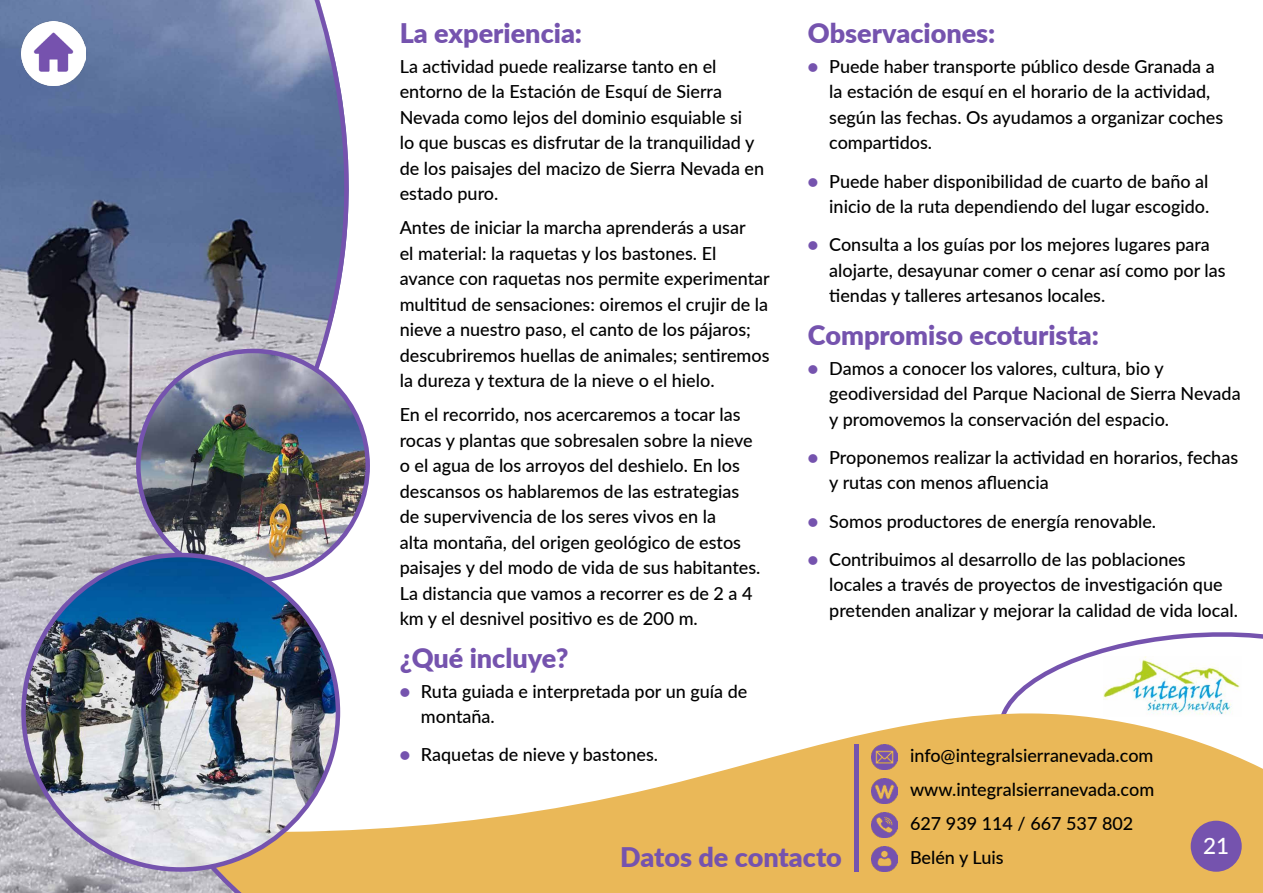
<style>
.page{position:relative;width:1263px;height:893px;background:#fff}
.page>*{position:absolute;margin:0;border:0;box-sizing:border-box;transform-origin:0 0}
.t1{font:900 27px "Lato";color:#7553ae}
.t2{font:500 22.5px "Lato";color:#fff}
.t3{font:500 18px/25.5px "Lato";color:#000}
.s1{font-weight:900;color:#7553ae}
</style>
<div class="page">
<svg style="left:1002px;top:632px;width:261px;height:80px"></svg>
<svg style="left:365px;top:712px;width:898px;height:181px;fill:#eab858"></svg>
<div style="left:1191px;top:821px;width:51px;height:51px;background:#7553ae;border-radius:50%"></div>
<hr style="left:855px;top:744px;width:4px;height:128px;background:#7553ae">
<img style="left:0;top:0;width:151px;height:893px">
<svg style="left:151px;top:0;width:214px;height:893px"></svg>
<img style="left:138px;top:351px;width:230px;height:229px;border-radius:115px">
<img style="left:24px;top:555px;width:314px;height:314px;border-radius:157px">
<img style="left:872px;top:744px;width:25px;height:26px">
<img style="left:872px;top:778px;width:25px;height:26px">
<img style="left:872px;top:812px;width:25px;height:26px">
<img style="left:872px;top:846px;width:25px;height:26px">
<img style="left:1103px;top:657px;width:139px;height:59px">
<img style="left:21px;top:21px;width:64px;height:64px">
<h3 class="t1" style="left:400px;top:13px;width:184px">La experiencia:</h3>
<p class="t3" style="left:400px;top:53px;width:366px">La actividad puede realizarse tanto en el entorno de la Estación de Esquí de Sierra Nevada como lejos del dominio esquiable si<br>lo que buscas es disfrutar de la tranquilidad y de los paisajes del macizo de Sierra Nevada en estado puro.</p>
<p class="t3" style="left:400px;top:214px;width:372px">Antes de iniciar la marcha aprenderás a usar<br>el material: la raquetas y los bastones. El avance con raquetas nos permite experimentar multitud de sensaciones: oiremos el crujir de la nieve a nuestro paso, el canto de los pájaros; descubriremos huellas de animales; sentiremos la dureza y textura de la nieve o el hielo.</p>
<p class="t3" style="left:400px;top:401px;width:362px">En el recorrido, nos acercaremos a tocar las rocas y plantas que sobresalen sobre la nieve o el agua de los arroyos del deshielo. En los descansos os hablaremos de las estrategias de supervivencia de los seres vivos en la<br>alta montaña, del origen geológico de estos paisajes y del modo de vida de sus habitantes.<br>La distancia que vamos a recorrer es de 2 a 4 km y el desnivel positivo es de 200 m.</p>
<h3 class="t1" style="left:400px;top:638px;width:170px">¿Qué incluye?</h3>
<p class="t3" style="left:421px;top:677px;width:328px;text-indent:-21px"><span class="s1">•</span> Ruta guiada e interpretada por un guía de montaña.</p>
<p class="t3" style="left:400px;top:741px;width:260px"><span class="s1">•</span> Raquetas de nieve y bastones.</p>
<h3 class="t1" style="left:808px;top:13px;width:189px">Observaciones:</h3>
<p class="t3" style="left:829px;top:53px;width:396px;text-indent:-21px"><span class="s1">•</span> Puede haber transporte público desde Granada a la estación de esquí en el horario de la actividad, según las fechas. Os ayudamos a organizar coches compartidos.</p>
<p class="t3" style="left:808px;top:167px;width:403px;text-align:right"><span class="s1">•</span> Puede haber disponibilidad de cuarto de baño al inicio de la ruta dependiendo del lugar escogido.</p>
<p class="t3" style="left:829px;top:231px;width:398px;text-indent:-21px"><span class="s1">•</span> Consulta a los guías por los mejores lugares para alojarte, desayunar comer o cenar así como por las tiendas y talleres artesanos locales.</p>
<h3 class="t1" style="left:808px;top:315px;width:293px">Compromiso ecoturista:</h3>
<p class="t3" style="left:829px;top:354px;width:413px;text-indent:-21px"><span class="s1">•</span> Damos a conocer los valores, cultura, bio y geodiversidad del Parque Nacional de Sierra Nevada y promovemos la conservación del espacio.</p>
<p class="t3" style="left:829px;top:444px;width:410px;text-indent:-21px"><span class="s1">•</span> Proponemos realizar la actividad en horarios, fechas y rutas con menos afluencia</p>
<p class="t3" style="left:808px;top:507px;width:350px"><span class="s1">•</span> Somos productores de energía renovable.</p>
<p class="t3" style="left:829px;top:546px;width:410px;text-indent:-21px"><span class="s1">•</span> Contribuimos al desarrollo de las poblaciones locales a través de proyectos de investigación que pretenden analizar y mejorar la calidad de vida local.</p>
<p class="t3" style="left:910px;top:742px;width:245px">info@integralsierranevada.com</p>
<p class="t3" style="left:910px;top:776px;width:246px">www.integralsierranevada.com</p>
<p class="t3" style="left:910px;top:810px;width:225px">627 939 114 / 667 537 802</p>
<p class="t3" style="left:910px;top:844px;width:95px">Belén y Luis</p>
<p class="t2" style="left:1203px;top:829px;width:28px">21</p>
<h3 class="t1" style="left:620px;top:837px;width:223px">Datos de contacto</h3>
</div>
